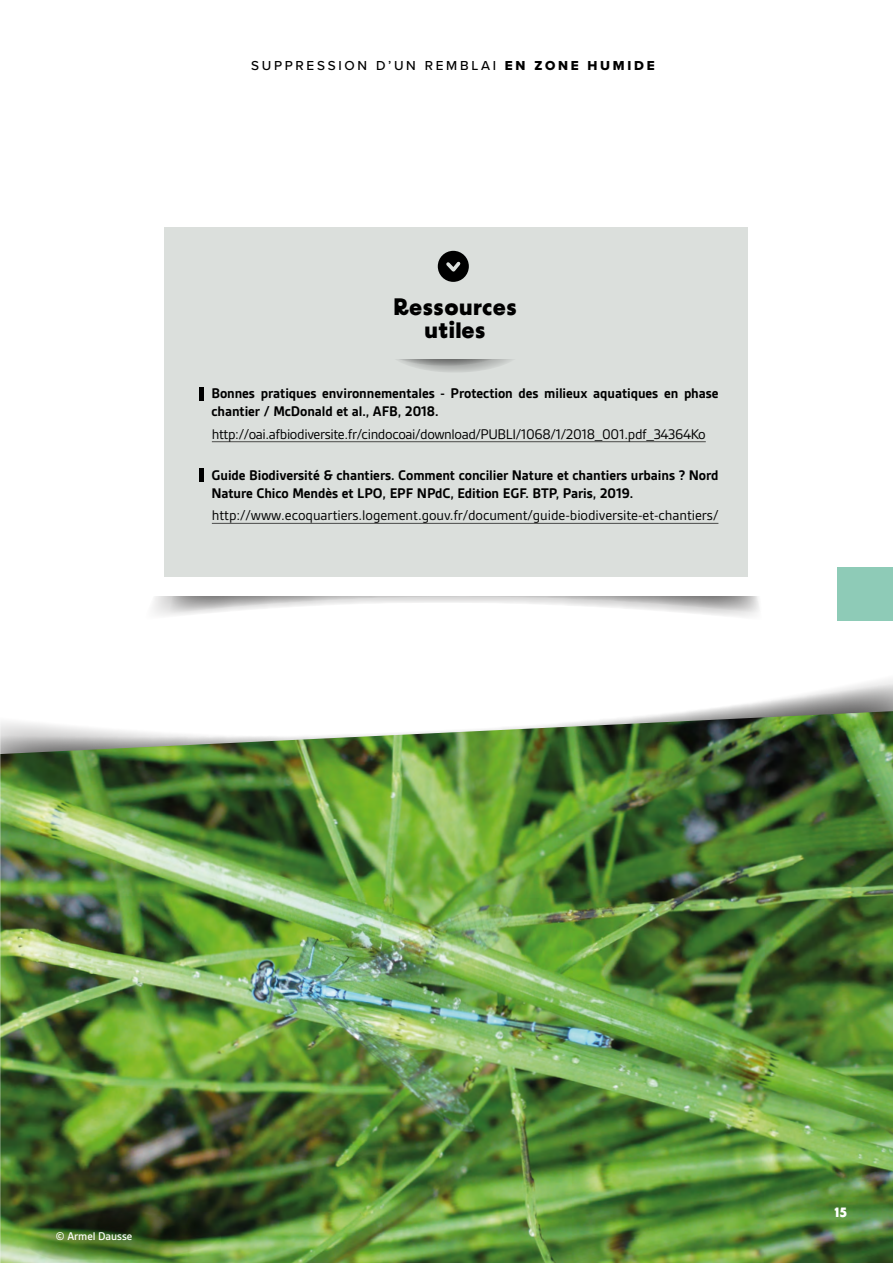
<style>
.page{position:relative;width:893px;height:1263px;background:#fff}
.page>*{position:absolute;margin:0;border:0;box-sizing:border-box;transform-origin:0 0}
.t1{font:700 23.85px/22.5px "BD Supper";letter-spacing:-.01em;color:#000;text-align:center}
.t2{font:700 15px/18px "Gesta";letter-spacing:-.005em;color:#000}
.t3{font:15px "Gesta";letter-spacing:-.005em;color:#000}
.t4{font:15px "Gesta";letter-spacing:-.025em;color:#000}
.t5{font:500 13.5px "Proxima Nova";letter-spacing:.2em;color:#000}
.t6{font:700 13.5px "BD Supper";color:#fff}
.t7{font:500 12px "Gesta";letter-spacing:-.005em;color:#fff}
.s1{font-family:"Proxima Nova Extrabld";font-weight:400}
</style>
<div class="page">
<svg style="left:695px;top:679px;width:198px;height:32px"></svg>
<img style="left:0;top:711px;width:893px;height:552px">
<svg style="left:169px;top:596px;width:590px;height:18px"></svg>
<div style="left:164px;top:227px;width:584px;height:350px;background:#dbdfdc"></div>
<svg style="left:385px;top:320px;width:140px;height:53px"></svg>
<svg style="left:385px;top:330px;width:121px;height:36px"></svg>
<div style="left:358px;top:301px;width:228px;height:58px;background:#dbdfdc"></div>
<div style="left:438px;top:251px;width:31px;height:31px;background:#000;border-radius:50%"></div>
<svg style="left:446px;top:261px;width:15px;height:11px"></svg>
<hr style="left:212px;top:441px;width:494px;height:1px;background:#4a4a49">
<hr style="left:212px;top:523px;width:506px;height:1px;background:#4a4a49">
<hr style="left:200px;top:387px;width:4px;height:13px;background:#000">
<hr style="left:200px;top:468px;width:4px;height:14px;background:#000">
<div style="left:838px;top:568px;width:55px;height:53px;background:#8ecbb7"></div>
<img style="left:19px;top:1212px;width:202px;height:49px">
<p class="t5" style="left:251px;top:56px;width:405px">SUPPRESSION D’UN REMBLAI <span class="s1">EN ZONE HUMIDE</span></p>
<h1 class="t1" style="left:393px;top:296px;width:126px">Ressources utiles</h1>
<p class="t2" style="left:211px;top:385px;width:509px">Bonnes pratiques environnementales - Protection des milieux aquatiques en phase chantier / McDonald et al., AFB, 2018.</p>
<p class="t4" style="left:212px;top:425px;width:495px">http://oai.afbiodiversite.fr/cindocoai/download/PUBLI/1068/1/2018_001.pdf_34364Ko</p>
<p class="t2" style="left:211px;top:466px;width:509px">Guide Biodiversité &amp; chantiers. Comment concilier Nature et chantiers urbains ? Nord<br>Nature Chico Mendès et LPO, EPF NPdC, Edition EGF. BTP, Paris, 2019.</p>
<p class="t3" style="left:212px;top:507px;width:508px">http://www.ecoquartiers.logement.gouv.fr/document/guide-biodiversite-et-chantiers/</p>
<p class="t7" style="left:56px;top:1229px;width:78px">© Armel Dausse</p>
<p class="t6" style="left:834px;top:1204px;width:15px">15</p>
</div>
